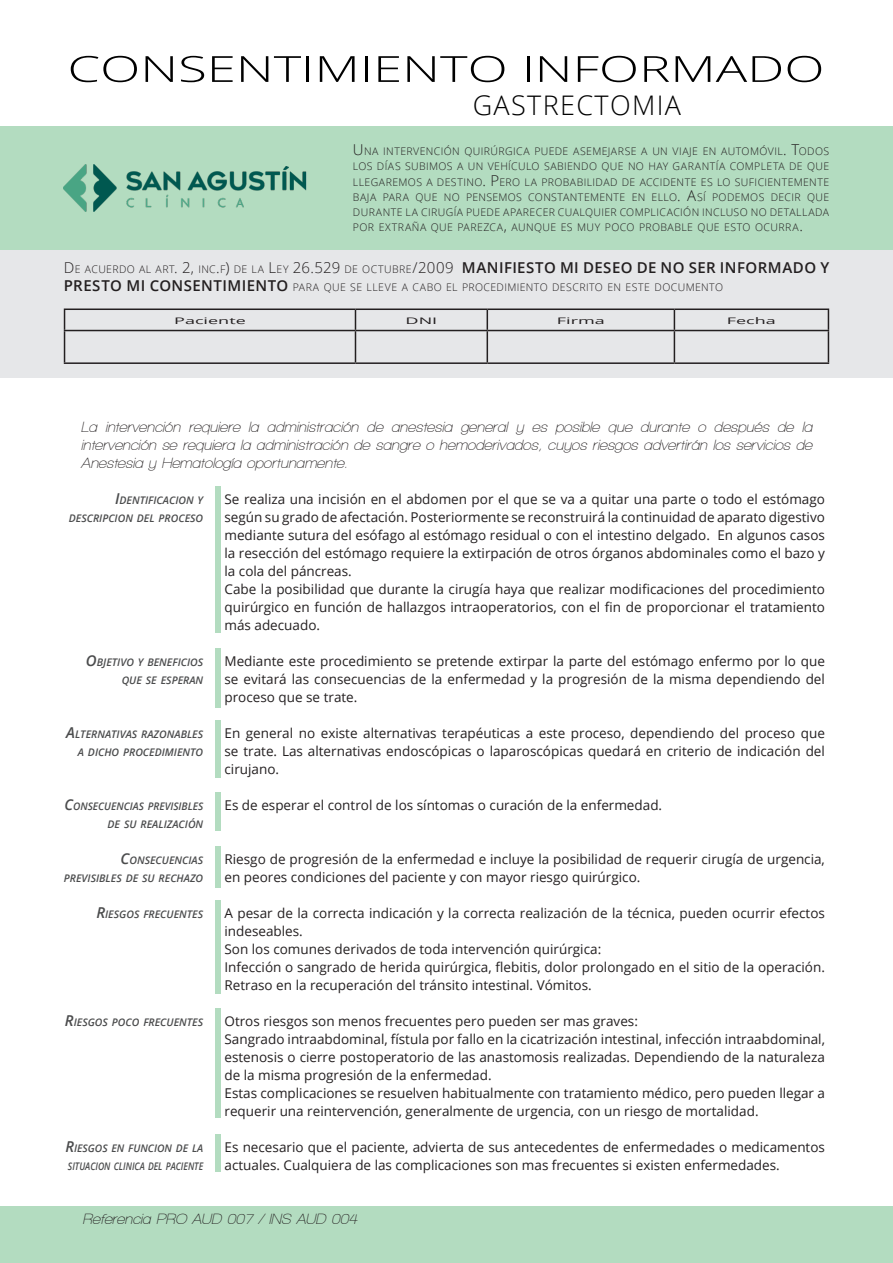
<style>
.page{position:relative;width:893px;height:1263px;background:#fff}
.page>*{position:absolute;margin:0;border:0;box-sizing:border-box;transform-origin:0 0}
.t1{font:300 36px "Open Sans";color:#000;scale:1.46 1}
.SUBTITULO{font:300 27px "Open Sans";letter-spacing:.05em;color:#000}
.bajada{font:italic 600 15px/18px "Walkway";color:#231f20;text-align:justify}
.t2{font:600 15px "Open Sans";letter-spacing:.03em;color:#231f20}
.texto{font:13.5px/18px "Open Sans";color:#231f20;text-align:justify}
.t3{font:300 10.5px/15px "Open Sans";letter-spacing:.04em;color:#231f20;text-align:justify}
.titulos_del_parrafo{font:italic 600 10.5px/18px "Open Sans";color:#4b4c4d;text-align:right}
.titulos_del_parrafo-2{font:italic 600 10.5px/18px "Open Sans";color:#4b4c4d;text-align:right;scale:.96 1}
.titulos_del_parrafo-3{font:italic 600 10.5px "Open Sans";color:#4b4c4d;scale:.82 1}
.t4{font:9px "Open Sans";color:#231f20;scale:2 1}
.s1{font-size:15px}
.s2{font-weight:300}
.s3{font-weight:300;font-size:10.5px}
.s4{font-weight:600;font-size:15px}
</style>
<div class="page">
<div style="left:0;top:126px;width:893px;height:126px;background:#b3dcc0"></div>
<div style="left:0;top:251px;width:893px;height:127px;background:#e6e7e9"></div>
<hr style="left:64px;top:331px;width:1px;height:31px;background:#231f20">
<hr style="left:355px;top:331px;width:1px;height:31px;background:#231f20">
<hr style="left:487px;top:331px;width:1px;height:31px;background:#231f20">
<hr style="left:674px;top:331px;width:1px;height:31px;background:#231f20">
<hr style="left:828px;top:331px;width:1px;height:31px;background:#231f20">
<hr style="left:64px;top:362px;width:291px;height:2px;background:#231f20">
<hr style="left:355px;top:362px;width:132px;height:2px;background:#231f20">
<hr style="left:487px;top:362px;width:187px;height:2px;background:#231f20">
<hr style="left:674px;top:362px;width:155px;height:2px;background:#231f20">
<hr style="left:64px;top:308px;width:291px;height:2px;background:#231f20">
<svg style="left:64px;top:310px;width:1px;height:20px"></svg>
<hr style="left:355px;top:308px;width:132px;height:2px;background:#231f20">
<svg style="left:355px;top:310px;width:1px;height:20px"></svg>
<hr style="left:487px;top:308px;width:187px;height:2px;background:#231f20">
<svg style="left:487px;top:310px;width:1px;height:20px"></svg>
<hr style="left:674px;top:308px;width:155px;height:2px;background:#231f20">
<svg style="left:674px;top:310px;width:1px;height:20px"></svg>
<svg style="left:828px;top:310px;width:1px;height:20px"></svg>
<hr style="left:64px;top:330px;width:291px;height:1px;background:#231f20">
<hr style="left:355px;top:330px;width:132px;height:1px;background:#231f20">
<hr style="left:487px;top:330px;width:187px;height:1px;background:#231f20">
<hr style="left:674px;top:330px;width:155px;height:1px;background:#231f20">
<img style="left:64px;top:164px;width:243px;height:48px">
<div style="left:215px;top:486px;width:5px;height:146px;background:#b3dcc0"></div>
<div style="left:215px;top:648px;width:5px;height:59px;background:#b3dcc0"></div>
<div style="left:215px;top:720px;width:5px;height:57px;background:#b3dcc0"></div>
<div style="left:215px;top:792px;width:5px;height:38px;background:#b3dcc0"></div>
<div style="left:215px;top:1008px;width:5px;height:110px;background:#b3dcc0"></div>
<div style="left:215px;top:846px;width:5px;height:42px;background:#b3dcc0"></div>
<div style="left:215px;top:900px;width:5px;height:94px;background:#b3dcc0"></div>
<div style="left:215px;top:1134px;width:5px;height:37px;background:#b3dcc0"></div>
<div style="left:0;top:1206px;width:893px;height:57px;background:#b3dcc0"></div>
<h1 class="t1" style="left:67px;top:44px;width:520px">CONSENTIMIENTO INFORMADO</h1>
<p class="SUBTITULO" style="left:473px;top:87px;width:210px">GASTRECTOMIA</p>
<p class="t3" style="left:353px;top:144px;width:478px"><span class="s1">U</span>NA INTERVENCIÓN QU IRÚRGICA PU EDE ASEMEJARSE A U N VIAJE EN AUTOMÓVIL<span class="s1">. T</span>ODOS LOS DÍAS SU BIMOS A U N VEHÍCU LO SABIENDO QU E NO HAY GARANTÍA COMPLETA DE QU E LLEGAREMOS A DESTINO<span class="s1">. P</span>ERO LA PROBABILIDAD DE ACCIDENTE ES LO SU FICIENTEMENTE BAJA PARA QU E NO PENSEMOS CONSTANTEMENTE EN ELLO<span class="s1">. A</span>SÍ PODEMOS DECIR QU E DU RANTE LA CIRUGÍA PU EDE APARECER CUALQU IER COMPLICACIÓN INCLUSO NO DETALLADA POR EXTRAÑA QU E PAREZCA<span class="s1">,</span> AU NQU E ES MUY POCO PROBABLE QU E ESTO OCU RRA<span class="s1">.</span></p>
<p class="t2" style="left:64px;top:257px;width:767px"><span class="s2">D</span><span class="s3">E ACUERDO AL ART</span><span class="s2">. 2,</span> <span class="s3">INC</span><span class="s2">.</span><span class="s3">F</span><span class="s2">)</span> <span class="s3">D E LA</span> <span class="s2">L</span><span class="s3">EY</span> <span class="s2">26.529</span> <span class="s3">D E OCTUBRE</span><span class="s2">/2009</span> MANIFIESTO MI DESEO DE NO SER INFORMADO Y</p>
<p class="t3" style="left:64px;top:279px;width:661px"><span class="s4">PRESTO MI CONSENTIMIENTO</span> PARA QUE SE LLEVE A CABO EL PROCED IMIENTO D ESCRITO EN ESTE DOCUMENTO</p>
<p class="t4" style="left:174px;top:315px;width:37px">Paciente</p>
<p class="t4" style="left:406px;top:315px;width:17px">DNI</p>
<p class="t4" style="left:557px;top:315px;width:25px">Firma</p>
<p class="t4" style="left:727px;top:315px;width:26px">Fecha</p>
<p class="bajada" style="left:81px;top:418px;width:733px">La intervención requiere la administración de anestesia general y es posible que durante o después de la intervención se requiera la administración de sangre o hemoderivados, cuyos riesgos advertirán los servicios de Anestesia y Hematología oportunamente.</p>
<p class="titulos_del_parrafo" style="left:69px;top:491px;width:136px"><span class="s1">I</span>DENTIFICACION Y<br>DESCRIPCION DEL PROCESO</p>
<p class="titulos_del_parrafo" style="left:86px;top:653px;width:119px"><span class="s1">O</span>BJETIVO Y BENEFICIOS<br>QUE SE ESPERAN</p>
<p class="titulos_del_parrafo" style="left:66px;top:725px;width:139px"><span class="s1">A</span>LTERNATIVAS RAZONABLES<br>A DICHO PROCEDIMIENTO</p>
<p class="titulos_del_parrafo-2" style="left:64px;top:797px;width:146px"><span class="s1">C</span>ONSECUENCIAS PREVISIBLES<br>DE SU REALIZACIÓN</p>
<p class="titulos_del_parrafo" style="left:64px;top:851px;width:141px"><span class="s1">C</span>ONSECUENCIAS<br>PREVISIBLES DE SU RECHAZO</p>
<p class="titulos_del_parrafo" style="left:96px;top:905px;width:108px"><span class="s1">R</span>IESGOS FRECUENTES</p>
<p class="titulos_del_parrafo" style="left:65px;top:1013px;width:140px"><span class="s1">R</span>IESGOS POCO FRECUENTES</p>
<p class="titulos_del_parrafo" style="left:65px;top:1139px;width:139px"><span class="s1">R</span>IESGOS EN FUNCION DE LA</p>
<p class="titulos_del_parrafo-3" style="left:68px;top:1159px;width:166px">SITUACION CLINICA DEL PACIENTE</p>
<p class="texto" style="left:225px;top:490px;width:602px">Se realiza una incisión en el abdomen por el que se va a quitar una parte o todo el estómago según su grado de afectación. Posteriormente se reconstruirá la continuidad de aparato digestivo mediante sutura del esófago al estómago residual o con el intestino delgado. En algunos casos la resección del estómago requiere la extirpación de otros órganos abdominales como el bazo y la cola del páncreas.</p>
<p class="texto" style="left:225px;top:580px;width:602px">Cabe la posibilidad que durante la cirugía haya que realizar modificaciones del procedimiento quirúrgico en función de hallazgos intraoperatorios, con el fin de proporcionar el tratamiento más adecuado.</p>
<p class="texto" style="left:225px;top:652px;width:602px">Mediante este procedimiento se pretende extirpar la parte del estómago enfermo por lo que se evitará las consecuencias de la enfermedad y la progresión de la misma dependiendo del proceso que se trate.</p>
<p class="texto" style="left:225px;top:724px;width:602px">En general no existe alternativas terapéuticas a este proceso, dependiendo del proceso que se trate. Las alternativas endoscópicas o laparoscópicas quedará en criterio de indicación del cirujano.</p>
<p class="texto" style="left:225px;top:796px;width:439px">Es de esperar el control de los síntomas o curación de la enfermedad.</p>
<p class="texto" style="left:225px;top:850px;width:602px">Riesgo de progresión de la enfermedad e incluye la posibilidad de requerir cirugía de urgencia, en peores condiciones del paciente y con mayor riesgo quirúrgico.</p>
<p class="texto" style="left:225px;top:904px;width:602px">A pesar de la correcta indicación y la correcta realización de la técnica, pueden ocurrir efectos indeseables.</p>
<p class="texto" style="left:225px;top:940px;width:378px">Son los comunes derivados de toda intervención quirúrgica:</p>
<p class="texto" style="left:225px;top:958px;width:602px">Infección o sangrado de herida quirúrgica, flebitis, dolor prolongado en el sitio de la operación.<br>Retraso en la recuperación del tránsito intestinal. Vómitos.</p>
<p class="texto" style="left:225px;top:1012px;width:415px">Otros riesgos son menos frecuentes pero pueden ser mas graves:</p>
<p class="texto" style="left:225px;top:1030px;width:602px">Sangrado intraabdominal, fístula por fallo en la cicatrización intestinal, infección intraabdominal, estenosis o cierre postoperatorio de las anastomosis realizadas. Dependiendo de la naturaleza de la misma progresión de la enfermedad.</p>
<p class="texto" style="left:225px;top:1084px;width:602px">Estas complicaciones se resuelven habitualmente con tratamiento médico, pero pueden llegar a requerir una reintervención, generalmente de urgencia, con un riesgo de mortalidad.</p>
<p class="texto" style="left:225px;top:1138px;width:602px">Es necesario que el paciente, advierta de sus antecedentes de enfermedades o medicamentos actuales. Cualquiera de las complicaciones son mas frecuentes si existen enfermedades.</p>
<p class="bajada" style="left:82px;top:1210px;width:276px">Referencia PRO AUD 007 / INS AUD 004</p>
</div>
